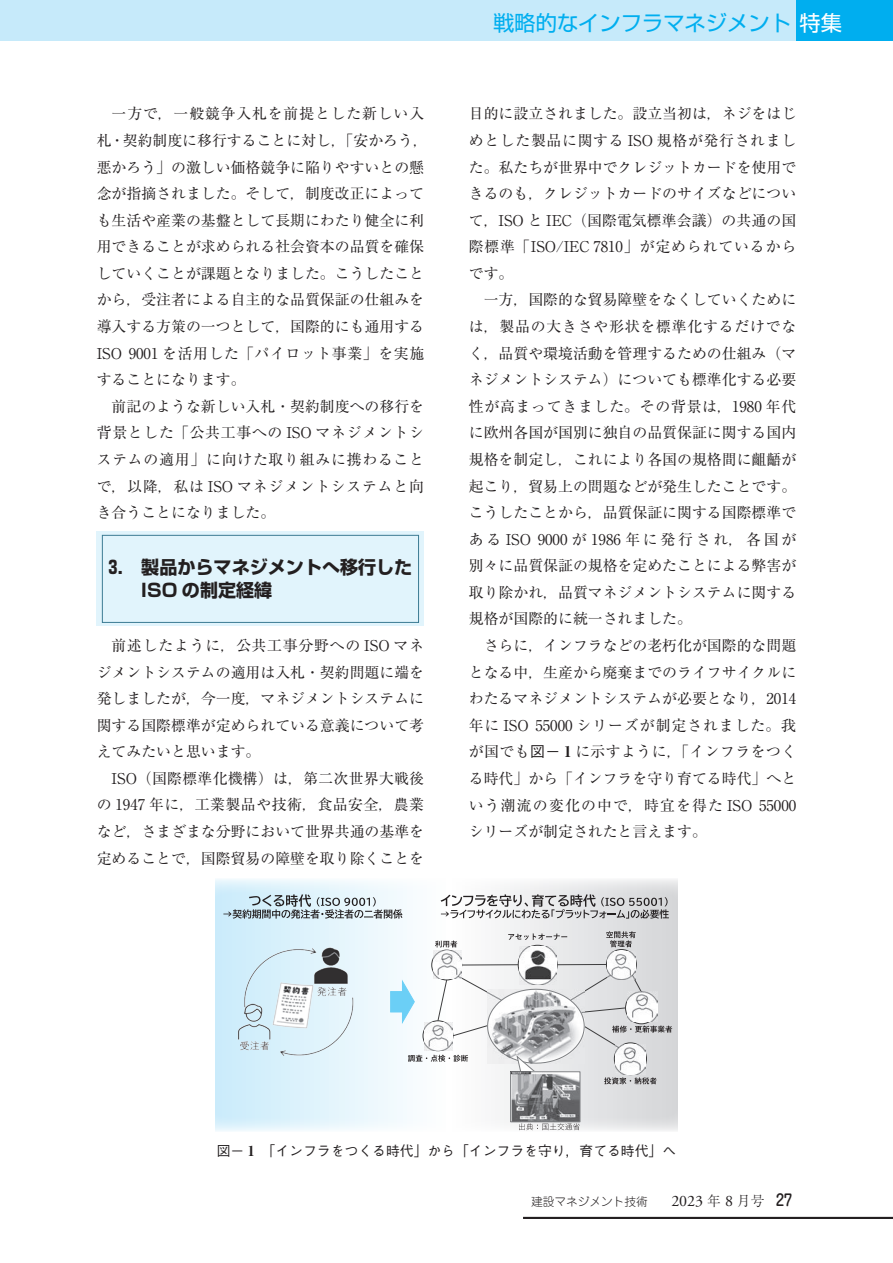
<style>
.page{position:relative;width:893px;height:1263px;background:#fff}
.page>*{position:absolute;margin:0;border:0;box-sizing:border-box;transform-origin:0 0}
.t1{font:21.3px "Shin Go Pr 6 N";color:#00aeef}
.大見出し_1__特集{font:700 18px/23.4px "Shin Go Pr 6 N";color:#231f20}
.本文_14Q{font:14.85px/26.5px "Ryumin Pr 6 N";color:#231f20;text-align:justify}
.キャプション{font:500 13.8px "Gothic BBB Pr 6 N";color:#231f20}
.t2{font:300 11.7px "Jun 101 Pro";color:#231f20}
.s1{color:#fff}
.s2{font-family:"Gothic BBB Pr 6 N";font-weight:500}
.s3{font-weight:800}
.s4{font-family:"Ryumin Pr 6 N";font-weight:800}
.s5{font-family:"Adobe Garamond Pro";font-weight:400;font-size:15.9px}
.s6{font-family:"Ryumin Pr 6 N";font-size:13.8px}
.s7{font-family:"Jun 34 Pro";font-weight:500;font-size:15.9px}
</style>
<div class="page">
<div style="left:795px;top:0;width:98px;height:40px;background:#00aeef"></div>
<div style="left:0;top:0;width:795px;height:40px;background:#c6eafa"></div>
<div style="left:97px;top:531px;width:327px;height:95px;background:#e1f4fc"></div>
<div style="left:102px;top:535px;width:317px;height:87px;border:1px solid #3c7b93"></div>
<svg style="left:215px;top:879px;width:463px;height:252px"></svg>
<svg style="left:223px;top:894px;width:179px;height:25px"></svg>
<div style="left:431px;top:950px;width:31px;height:30px;border:1px solid #3d3d3e;border-radius:50%"></div>
<div style="left:606px;top:949px;width:30px;height:30px;background:#a6a7a8;border-radius:50%"></div>
<div style="left:606px;top:949px;width:31px;height:31px;border:1px solid #3d3d3e;border-radius:50%"></div>
<hr style="left:462px;top:964px;width:56px;height:1px;background:#3d3d3e">
<hr style="left:557px;top:964px;width:49px;height:1px;background:#3d3d3e">
<svg style="left:508px;top:933px;width:59px;height:7px"></svg>
<svg style="left:606px;top:931px;width:30px;height:16px"></svg>
<svg style="left:435px;top:940px;width:22px;height:7px"></svg>
<div style="left:518px;top:945px;width:39px;height:39px;border:1px solid #3d3d3e;border-radius:50%"></div>
<img style="left:519px;top:947px;width:37px;height:27px">
<img style="left:433px;top:950px;width:28px;height:24px">
<img style="left:607px;top:951px;width:29px;height:23px">
<svg style="left:519px;top:1123px;width:61px;height:7px"></svg>
<svg style="left:390px;top:974px;width:282px;height:110px"></svg>
<img style="left:512px;top:1073px;width:66px;height:47px">
<div style="left:510px;top:1071px;width:70px;height:51px;border:1px solid #7d7f82"></div>
<div style="left:614px;top:1042px;width:33px;height:33px;border:1px solid #3d3d3e;border-radius:50%"></div>
<img style="left:615px;top:1044px;width:30px;height:30px">
<img style="left:228px;top:940px;width:136px;height:123px">
<svg style="left:441px;top:894px;width:228px;height:25px"></svg>
<hr style="left:523px;top:1217px;width:370px;height:2px;background:#231f20">
<p class="本文_14Q" style="left:97px;top:100px;width:333px;text-align:left;text-indent:15px">一方で，一般競争入札を前提とした新しい入札・契約制度に移行することに対し，「安かろう，悪かろう」の激しい価格競争に陥りやすいとの懸念が指摘されました。そして，制度改正によっても生活や産業の基盤として長期にわたり健全に利用できることが求められる社会資本の品質を確保していくことが課題となりました。こうしたことから，受注者による自主的な品質保証の仕組みを導入する方策の一つとして，国際的にも通用する<br>ISO 9001 を活用した「パイロット事業」を実施することになります。</p>
<p class="本文_14Q" style="left:97px;top:392px;width:329px;text-indent:15px">前記のような新しい入札・契約制度への移行を背景とした「公共工事への ISO マネジメントシステムの適用」に向けた取り組みに携わることで，以降，私は ISO マネジメントシステムと向き合うことになりました。</p>
<p class="大見出し_1__特集" style="left:141px;top:555px;width:273px;text-indent:-33px">3.　製品からマネジメントへ移行した<br>ISO の制定経緯</p>
<p class="本文_14Q" style="left:97px;top:631px;width:329px;text-indent:15px">前述したように，公共工事分野への ISO マネジメントシステムの適用は入札・契約問題に端を発しましたが，今一度，マネジメントシステムに関する国際標準が定められている意義について考えてみたいと思います。</p>
<p class="本文_14Q" style="left:97px;top:764px;width:329px;text-indent:15px">ISO（国際標準化機構）は，第二次世界大戦後の 1947 年に，工業製品や技術，食品安全，農業など，さまざまな分野において世界共通の基準を定めることで，国際貿易の障壁を取り除くことを</p>
<h1 class="t1" style="left:493px;top:6px;width:350px">戦略的なインフラマネジメント<span class="s1">特集</span></h1>
<p class="本文_14Q" style="left:469px;top:100px;width:329px">目的に設立されました。設立当初は，ネジをはじめとした製品に関する ISO 規格が発行されました。私たちが世界中でクレジットカードを使用できるのも，クレジットカードのサイズなどについて，ISO と IEC（国際電気標準会議）の共通の国際標準「ISO/IEC 7810」が定められているからです。</p>
<p class="本文_14Q" style="left:469px;top:286px;width:329px;text-indent:15px">一方，国際的な貿易障壁をなくしていくためには，製品の大きさや形状を標準化するだけでなく，品質や環境活動を管理するための仕組み（マネジメントシステム）についても標準化する必要性が高まってきました。その背景は，1980 年代に欧州各国が国別に独自の品質保証に関する国内規格を制定し，これにより各国の規格間に齟齬が起こり，貿易上の問題などが発生したことです。こうしたことから，品質保証に関する国際標準である ISO 9000 が 1986 年に発行され，各国が別々に品質保証の規格を定めたことによる弊害が取り除かれ，品質マネジメントシステムに関する規格が国際的に統一されました。</p>
<p class="本文_14Q" style="left:469px;top:631px;width:329px;text-indent:15px">さらに，インフラなどの老朽化が国際的な問題となる中，生産から廃棄までのライフサイクルにわたるマネジメントシステムが必要となり，2014年に ISO 55000 シリーズが制定されました。我が国でも<span class="s2">図－</span> <span class="s3">1</span> に示すように，「インフラをつくる時代」から「インフラを守り育てる時代」へという潮流の変化の中で，時宜を得た ISO 55000シリーズが制定されたと言えます。</p>
<p class="キャプション" style="left:217px;top:1140px;width:461px">図－ <span class="s4">1</span>　「インフラをつくる時代」から「インフラを守り，育てる時代」へ</p>
<p class="t2" style="left:531px;top:1192px;width:262px">建設マネジメント技術　　<span class="s5">2023</span> <span class="s6">年</span> <span class="s5">8</span> <span class="s6">月号</span> <span class="s7">27</span></p>
</div>
